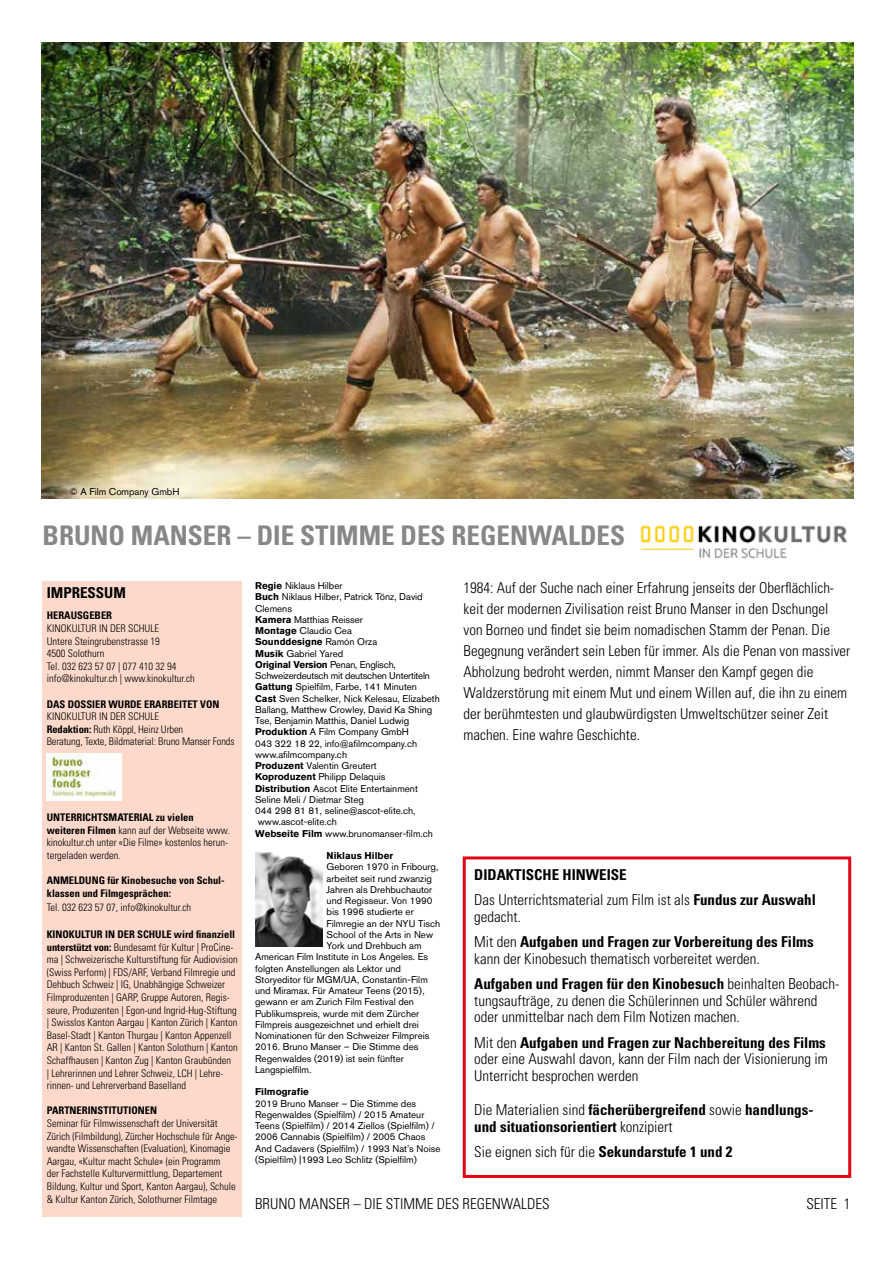
<style>
.page{position:relative;width:893px;height:1263px;background:#fff}
.page>*{position:absolute;margin:0;border:0;box-sizing:border-box;transform-origin:0 0}
.t1{font:700 condensed 27px "Univers";color:#878787}
.t2{font:300 condensed 15px/21px "Univers";color:#000}
.t3{font:700 condensed 15px/25.5px "Univers";color:#000}
.t4{font:300 condensed 10.5px/12.6px "Univers";color:#000}
.t5{font:700 condensed 10.5px/12.6px "Univers";color:#000}
.t6{font:9.75px/11.2px "Akzidenz Grotesk BQ";color:#000}
.t7{font:700 9.75px "Akzidenz Grotesk BQ";color:#000}
.s1{font-weight:700}
.s2{font-weight:300}
</style>
<div class="page">
<img style="left:640px;top:525px;width:207px;height:34px">
<div style="left:43px;top:581px;width:199px;height:636px;background:#fcd9ca"></div>
<div style="left:463px;top:856px;width:388px;height:322px;border:3px solid #e30613"></div>
<img style="left:42px;top:43px;width:811px;height:456px">
<img style="left:255px;top:853px;width:67px;height:93px">
<img style="left:47px;top:753px;width:74px;height:47px">
<p class="t6" style="left:70px;top:486px;width:111px">© A Film Company GmbH</p>
<h1 class="t1" style="left:43px;top:519px;width:584px">BRUNO MANSER – DIE STIMME DES REGENWALDES</h1>
<h2 class="t3" style="left:47px;top:579px;width:81px">IMPRESSUM</h2>
<p class="t5" style="left:47px;top:609px;width:67px">HERAUSGEBER</p>
<p class="t4" style="left:47px;top:622px;width:150px">KINOKULTUR IN DER SCHULE<br>Untere Steingrubenstrasse 19<br>4500 Solothurn<br>Tel. 032 623 57 07 | 077 410 32 94 info@kinokultur.ch | www.kinokultur.ch</p>
<p class="t5" style="left:47px;top:697px;width:174px">DAS DOSSIER WURDE ERARBEITET VON</p>
<p class="t4" style="left:47px;top:710px;width:189px">KINOKULTUR IN DER SCHULE<br><span class="s1">Redaktion:</span> Ruth Köppl, Heinz Urben<br>Beratung, Texte, Bildmaterial: Bruno Manser Fonds</p>
<p class="t4" style="left:47px;top:811px;width:184px"><span class="s1">UNTERRICHTSMATERIAL zu vielen weiteren Filmen</span> kann auf der Webseite www. kinokultur.ch unter «Die Filme» kostenlos herun&shy;tergeladen werden.</p>
<p class="t5" style="left:47px;top:874px;width:179px">ANMELDUNG für Kinobesuche von Schul&shy;klassen und Filmgesprächen:</p>
<p class="t4" style="left:47px;top:901px;width:146px">Tel. 032 623 57 07, info@kinokultur.ch</p>
<p class="t4" style="left:47px;top:928px;width:192px"><span class="s1">KINOKULTUR IN DER SCHULE wird finanziell unterstützt von:</span> Bundesamt für Kultur | ProCine&shy;ma | Schweizerische Kulturstiftung für Audiovision (Swiss Perform) | FDS/ARF, Verband Filmregie und Dehbuch Schweiz | IG, Unabhängige Schweizer Filmproduzenten | GARP, Gruppe Autoren, Regis&shy;seure, Produzenten | Egon-und Ingrid-Hug-Stiftung | Swisslos Kanton Aargau | Kanton Zürich | Kanton Basel-Stadt | Kanton Thurgau | Kanton Appenzell AR | Kanton St. Gallen | Kanton Solothurn | Kanton Schaffhausen | Kanton Zug | Kanton Graubünden<br>| Lehrerinnen und Lehrer Schweiz, LCH | Lehre&shy;rinnen- und Lehrerverband Baselland</p>
<p class="t5" style="left:47px;top:1104px;width:112px">PARTNERINSTITUTIONEN</p>
<p class="t4" style="left:47px;top:1117px;width:192px">Seminar für Filmwissenschaft der Universität Zürich (Filmbildung), Zürcher Hochschule für Ange&shy;wandte Wissenschaften (Evaluation), Kinomagie Aargau, «Kultur macht Schule» (ein Programm<br>der Fachstelle Kulturvermittlung, Departement Bildung, Kultur und Sport, Kanton Aargau), Schule &amp; Kultur Kanton Zürich, Solothurner Filmtage</p>
<p class="t6" style="left:255px;top:580px;width:186px"><span class="s1">Regie</span> Niklaus Hilber<br><span class="s1">Buch</span> Niklaus Hilber, Patrick Tönz, David<br>Clemens<br><span class="s1">Kamera</span> Matthias Reisser<br><span class="s1">Montage</span> Claudio Cea<br><span class="s1">Sounddesigne</span> Ramón Orza<br><span class="s1">Musik</span> Gabriel Yared<br><span class="s1">Original Version</span> Penan, Englisch,<br>Schweizerdeutsch mit deutschen Untertiteln<br><span class="s1">Gattung</span> Spielfilm, Farbe, 141 Minuten<br><span class="s1">Cast</span> Sven Schelker, Nick Kelesau, Elizabeth<br>Ballang, Matthew Crowley, David Ka Shing<br>Tse, Benjamin Matthis, Daniel Ludwig<br><span class="s1">Produktion</span> A Film Company GmbH<br>043 322 18 22, info@afilmcompany.ch www.afilmcompany.ch<br><span class="s1">Produzent</span> Valentin Greutert<br><span class="s1">Koproduzent</span> Philipp Delaquis<br><span class="s1">Distribution</span> Ascot Elite Entertainment<br>Seline Meli / Dietmar Steg<br>044 298 81 81, seline@ascot-elite.ch, www.ascot-elite.ch<br><span class="s1">Webseite Film</span> www.brunomanser-film.ch</p>
<p class="t7" style="left:327px;top:850px;width:68px">Niklaus Hilber</p>
<p class="t6" style="left:327px;top:861px;width:113px">Geboren 1970 in Fribourg,</p>
<p class="t6" style="left:327px;top:872px;width:107px">arbeitet seit rund zwanzig</p>
<p class="t6" style="left:327px;top:884px;width:107px">Jahren als Drehbuchautor</p>
<p class="t6" style="left:327px;top:895px;width:108px">und Regisseur. Von 1990</p>
<p class="t6" style="left:327px;top:906px;width:89px">bis 1996 studierte er</p>
<p class="t6" style="left:327px;top:917px;width:115px">Filmregie an der NYU Tisch</p>
<p class="t6" style="left:327px;top:929px;width:108px">School of the Arts in New</p>
<p class="t6" style="left:327px;top:940px;width:96px">York und Drehbuch am</p>
<p class="t6" style="left:255px;top:951px;width:175px">American Film Institute in Los Angeles. Es</p>
<p class="t6" style="left:255px;top:962px;width:147px">folgten Anstellungen als Lektor und</p>
<p class="t6" style="left:255px;top:974px;width:174px">Storyeditor für MGM/UA, Constantin-Film</p>
<p class="t6" style="left:255px;top:985px;width:171px">und Miramax. Für Amateur Teens (2015),</p>
<p class="t6" style="left:255px;top:996px;width:160px">gewann er am Zurich Film Festival den</p>
<p class="t6" style="left:255px;top:1007px;width:166px">Publikumspreis, wurde mit dem Zürcher</p>
<p class="t6" style="left:255px;top:1019px;width:165px">Filmpreis ausgezeichnet und erhielt drei</p>
<p class="t6" style="left:255px;top:1030px;width:176px">Nominationen für den Schweizer Filmpreis</p>
<p class="t6" style="left:255px;top:1041px;width:165px">2016. Bruno Manser – Die Stimme des</p>
<p class="t6" style="left:255px;top:1052px;width:150px">Regenwaldes (2019) ist sein fünfter</p>
<p class="t6" style="left:255px;top:1064px;width:58px">Langspielfilm.</p>
<p class="t7" style="left:255px;top:1086px;width:55px">Filmografie</p>
<p class="t6" style="left:255px;top:1097px;width:187px">2019 Bruno Manser – Die Stimme des Regenwaldes (Spielfilm) / 2015 Amateur Teens (Spielfilm) / 2014 Ziellos (Spielfilm) / 2006 Cannabis (Spielfilm) / 2005 Chaos And Cadavers (Spielfilm) / 1993 Nat’s Noise (Spielfilm) |1993 Leo Schlitz (Spielfilm)</p>
<p class="t2" style="left:463px;top:578px;width:388px">1984: Auf der Suche nach einer Erfahrung jenseits der Oberflächlich&shy;keit der modernen Zivilisation reist Bruno Manser in den Dschungel von Borneo und findet sie beim nomadischen Stamm der Penan. Die Begegnung verändert sein Leben für immer. Als die Penan von massiver Abholzung bedroht werden, nimmt Manser den Kampf gegen die Waldzerstörung mit einem Mut und einem Willen auf, die ihn zu einem der berühmtesten und glaubwürdigsten Umweltschützer seiner Zeit machen. Eine wahre Geschichte.</p>
<h2 class="t3" style="left:474px;top:862px;width:343px">DIDAKTISCHE HINWEISE<br><span class="s2">Das Unterrichtsmaterial zum Film ist als</span> Fundus zur Auswahl</h2>
<h2 class="t3" style="left:474px;top:904px;width:341px"><span class="s2">gedacht.<br>Mit den</span> Aufgaben und Fragen zur Vorbereitung des Films</h2>
<h2 class="t2" style="left:474px;top:946px;width:366px;line-height:25.5px">kann der Kinobesuch thematisch vorbereitet werden.<br><span class="s1">Aufgaben und Fragen für den Kinobesuch</span> beinhalten Beobach-</h2>
<h2 class="t2" style="left:474px;top:992px;width:345px;line-height:16.5px">tungsaufträge, zu denen die Schülerinnen und Schüler während oder unmittelbar nach dem Film Notizen machen.</h2>
<h2 class="t2" style="left:474px;top:1034px;width:355px;line-height:16.5px">Mit den <span class="s1">Aufgaben und Fragen zur Nachbereitung des Films </span>oder eine Auswahl davon, kann der Film nach der Visionierung im<br>Unterricht besprochen werden</h2>
<h2 class="t3" style="left:474px;top:1102px;width:341px;line-height:16.5px"><span class="s2">Die Materialien sind</span> fächerübergreifend <span class="s2">sowie</span> handlungs&shy;und situationsorientiert <span class="s2">konzipiert</span></h2>
<h2 class="t2" style="left:474px;top:1142px;width:260px">Sie eignen sich für die <span class="s1">Sekundarstufe 1 und 2</span></h2>
<h2 class="t2" style="left:255px;top:1193px;width:296px">BRUNO MANSER – DIE STIMME DES REGENWALDES</h2>
<h2 class="t2" style="left:806px;top:1193px;width:46px">SEITE 1</h2>
</div>
